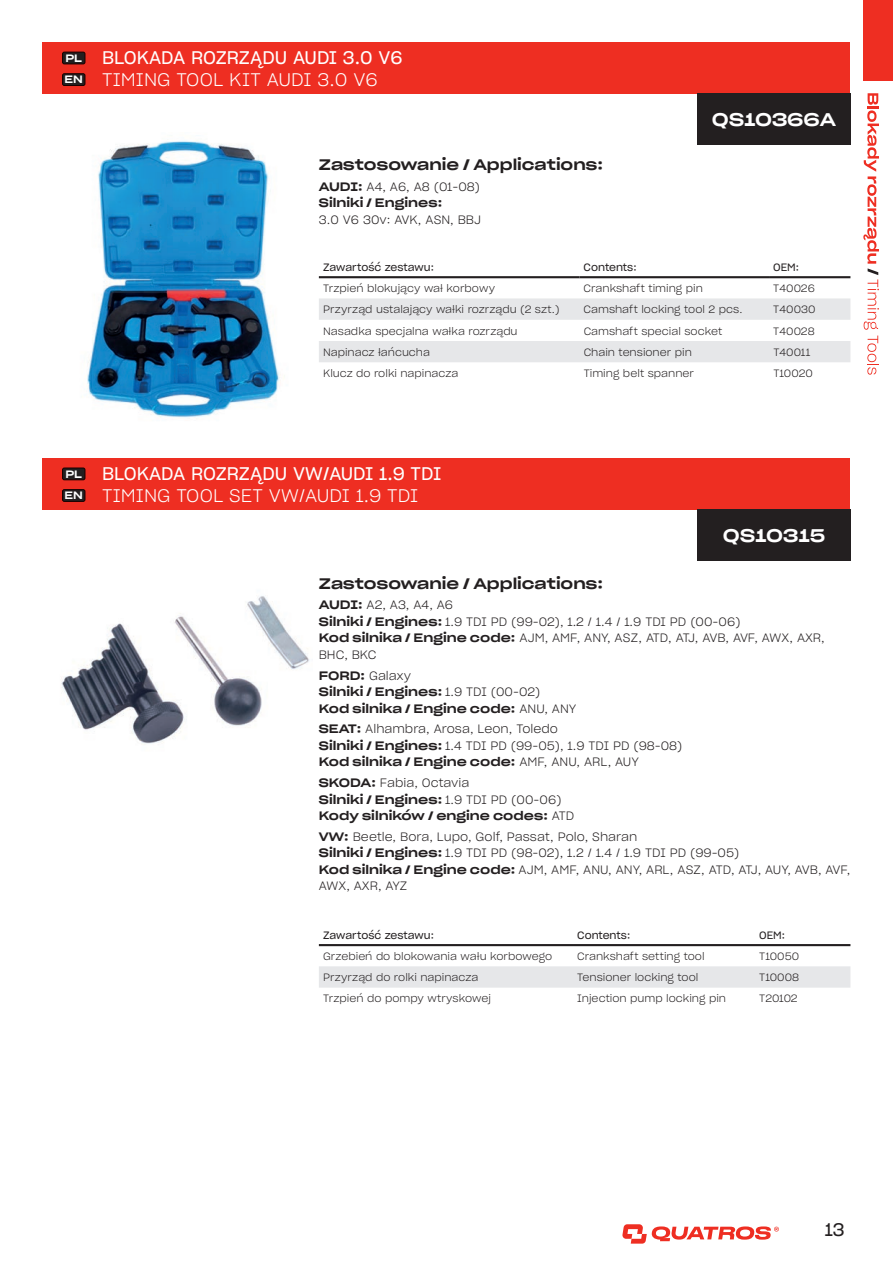
<style>
.page{position:relative;width:893px;height:1263px;background:#fff}
.page>*{position:absolute;margin:0;border:0;box-sizing:border-box;transform-origin:0 0}
.t1{font:18px "Sharp Grotesk Book 20";color:#fff}
.t2{font:18px "Sharp Grotesk Light 20";color:#fff}
.t3{font:18px "Sharp Grotesk Medium 25";color:#fff}
.t4{font:18px "Sharp Grotesk Book 20";color:#231f20}
.t5{font:15px "Sharp Grotesk Medium 25";color:#231f20}
.t6{font:12px/16.5px "Sharp Grotesk Light 20";color:#231f20}
.t7{font:12px/16.5px "Sharp Grotesk Medium 25";color:#231f20}
.t8{font:10.5px "Sharp Grotesk Light 20";color:#231f20}
.t9{font:10.5px "Sharp Grotesk Book 20";color:#231f20}
.t10{font:10.5px/21.6px "Sharp Grotesk Medium 25";color:#fff}
.s1{font-family:"Sharp Grotesk Medium 25"}
.s2{font-family:"Sharp Grotesk Light 20"}
</style>
<div class="page">
<svg style="left:622px;top:1224px;width:157px;height:19px"></svg>
<div style="left:863px;top:0;width:30px;height:81px;background:#ee2e22"></div>
<svg style="left:867px;top:336px;width:12px;height:39px"></svg>
<svg style="left:863px;top:93px;width:16px;height:237px"></svg>
<div style="left:43px;top:458px;width:807px;height:51px;background:#ee2e22"></div>
<div style="left:62px;top:468px;width:23px;height:12px;background:#231f20;border:1px solid #170000;border-radius:2px"></div>
<div style="left:62px;top:489px;width:23px;height:13px;background:#231f20;border:1px solid #170000;border-radius:2px"></div>
<div style="left:43px;top:43px;width:807px;height:51px;background:#ee2e22"></div>
<div style="left:62px;top:52px;width:23px;height:12px;background:#231f20;border:1px solid #170000;border-radius:2px"></div>
<div style="left:62px;top:73px;width:23px;height:13px;background:#231f20;border:1px solid #170000;border-radius:2px"></div>
<svg style="left:319px;top:278px;width:531px;height:1px"></svg>
<svg style="left:319px;top:298px;width:531px;height:64px"></svg>
<hr style="left:319px;top:276px;width:260px;height:2px;background:#231f20">
<hr style="left:579px;top:276px;width:190px;height:2px;background:#231f20">
<hr style="left:769px;top:276px;width:81px;height:2px;background:#231f20">
<div style="left:697px;top:94px;width:153px;height:51px;background:#231f20"></div>
<img style="left:87px;top:140px;width:194px;height:278px">
<div style="left:697px;top:509px;width:153px;height:51px;background:#231f20"></div>
<svg style="left:319px;top:946px;width:531px;height:42px"></svg>
<hr style="left:319px;top:944px;width:254px;height:2px;background:#231f20">
<hr style="left:573px;top:944px;width:182px;height:2px;background:#231f20">
<hr style="left:755px;top:944px;width:95px;height:2px;background:#231f20">
<img style="left:61px;top:596px;width:249px;height:149px">
<p class="t10" style="left:65px;top:47px;width:20px">PL<br>EN</p>
<h1 class="t1" style="left:102px;top:44px;width:302px">BLOKADA ROZRZĄDU AUDI 3.0 V6</h1>
<h1 class="t2" style="left:102px;top:66px;width:277px">TIMING TOOL KIT AUDI 3.0 V6</h1>
<h1 class="t3" style="left:712px;top:103px;width:126px">QS10366A</h1>
<p class="t5" style="left:319px;top:151px;width:286px">Zastosowanie / Applications:</p>
<p class="t6" style="left:319px;top:178px;width:163px"><span class="s1">AUDI:</span> A4, A6, A8 (01-08)</p>
<p class="t7" style="left:319px;top:194px;width:125px">Silniki / Engines:</p>
<p class="t6" style="left:319px;top:211px;width:164px">3.0 V6 30v: AVK, ASN, BBJ</p>
<p class="t9" style="left:323px;top:259px;width:112px">Zawartość zestawu:</p>
<p class="t9" style="left:584px;top:259px;width:54px">Contents:</p>
<p class="t9" style="left:773px;top:259px;width:27px">OEM:</p>
<p class="t8" style="left:323px;top:280px;width:173px">Trzpień blokujący wał korbowy</p>
<p class="t8" style="left:584px;top:280px;width:121px">Crankshaft timing pin</p>
<p class="t8" style="left:773px;top:280px;width:43px">T40026</p>
<p class="t8" style="left:323px;top:302px;width:238px">Przyrząd ustalający wałki rozrządu (2 szt.)</p>
<p class="t8" style="left:584px;top:302px;width:160px">Camshaft locking tool 2 pcs.</p>
<p class="t8" style="left:773px;top:302px;width:44px">T40030</p>
<p class="t8" style="left:323px;top:323px;width:196px">Nasadka specjalna wałka rozrządu</p>
<p class="t8" style="left:584px;top:323px;width:140px">Camshaft special socket</p>
<p class="t8" style="left:773px;top:323px;width:43px">T40028</p>
<p class="t8" style="left:323px;top:344px;width:108px">Napinacz łańcucha</p>
<p class="t8" style="left:584px;top:344px;width:110px">Chain tensioner pin</p>
<p class="t8" style="left:773px;top:344px;width:38px">T40011</p>
<p class="t8" style="left:323px;top:365px;width:137px">Klucz do rolki napinacza</p>
<p class="t8" style="left:584px;top:365px;width:112px">Timing belt spanner</p>
<p class="t8" style="left:773px;top:365px;width:41px">T10020</p>
<p class="t10" style="left:65px;top:462px;width:20px">PL<br>EN</p>
<h1 class="t1" style="left:102px;top:459px;width:341px">BLOKADA ROZRZĄDU VW/AUDI 1.9 TDI</h1>
<h1 class="t2" style="left:102px;top:482px;width:318px">TIMING TOOL SET VW/AUDI 1.9 TDI</h1>
<h1 class="t3" style="left:723px;top:519px;width:104px">QS10315</h1>
<p class="t5" style="left:319px;top:569px;width:286px">Zastosowanie / Applications:</p>
<p class="t6" style="left:319px;top:596px;width:507px"><span class="s1">AUDI:</span> A2, A3, A4, A6<br><span class="s1">Silniki / Engines:</span> 1.9 TDI PD (99-02), 1.2 / 1.4 / 1.9 TDI PD (00-06)<br><span class="s1">Kod silnika / Engine code:</span> AJM, AMF, ANY, ASZ, ATD, ATJ, AVB, AVF, AWX, AXR, BHC, BKC</p>
<p class="t6" style="left:319px;top:667px;width:94px"><span class="s1">FORD:</span> Galaxy</p>
<p class="t7" style="left:319px;top:683px;width:259px">Silniki / Engines: <span class="s2">1.9 TDI (00-02)<br></span>Kod silnika / Engine code: <span class="s2">ANU, ANY</span></p>
<p class="t6" style="left:319px;top:720px;width:365px"><span class="s1">SEAT:</span> Alhambra, Arosa, Leon, Toledo<br><span class="s1">Silniki / Engines:</span> 1.4 TDI PD (99-05), 1.9 TDI PD (98-08)</p>
<p class="t7" style="left:319px;top:753px;width:322px">Kod silnika / Engine code: <span class="s2">AMF, ANU, ARL, AUY</span></p>
<p class="t6" style="left:319px;top:774px;width:152px"><span class="s1">SKODA:</span> Fabia, Octavia</p>
<p class="t7" style="left:319px;top:790px;width:257px">Silniki / Engines: <span class="s2">1.9 TDI PD (00-06)<br></span>Kody silników / engine codes: <span class="s2">ATD</span></p>
<p class="t6" style="left:319px;top:828px;width:533px"><span class="s1">VW:</span> Beetle, Bora, Lupo, Golf, Passat, Polo, Sharan<br><span class="s1">Silniki / Engines:</span> 1.9 TDI PD (98-02), 1.2 / 1.4 / 1.9 TDI PD (99-05)<br><span class="s1">Kod silnika / Engine code:</span> AJM, AMF, ANU, ANY, ARL, ASZ, ATD, ATJ, AUY, AVB, AVF, AWX, AXR, AYZ</p>
<p class="t9" style="left:323px;top:926px;width:112px">Zawartość zestawu:</p>
<p class="t9" style="left:577px;top:926px;width:54px">Contents:</p>
<p class="t9" style="left:759px;top:926px;width:27px">OEM:</p>
<p class="t8" style="left:323px;top:948px;width:231px">Grzebień do blokowania wału korbowego</p>
<p class="t8" style="left:577px;top:948px;width:129px">Crankshaft setting tool</p>
<p class="t8" style="left:759px;top:948px;width:41px">T10050</p>
<p class="t8" style="left:323px;top:969px;width:157px">Przyrząd do rolki napinacza</p>
<p class="t8" style="left:577px;top:969px;width:123px">Tensioner locking tool</p>
<p class="t8" style="left:759px;top:969px;width:41px">T10008</p>
<p class="t8" style="left:323px;top:991px;width:169px">Trzpień do pompy wtryskowej</p>
<p class="t8" style="left:577px;top:991px;width:150px">Injection pump locking pin</p>
<p class="t8" style="left:759px;top:991px;width:40px">T20102</p>
<h1 class="t4" style="left:825px;top:1215px;width:22px">13</h1>
</div>
